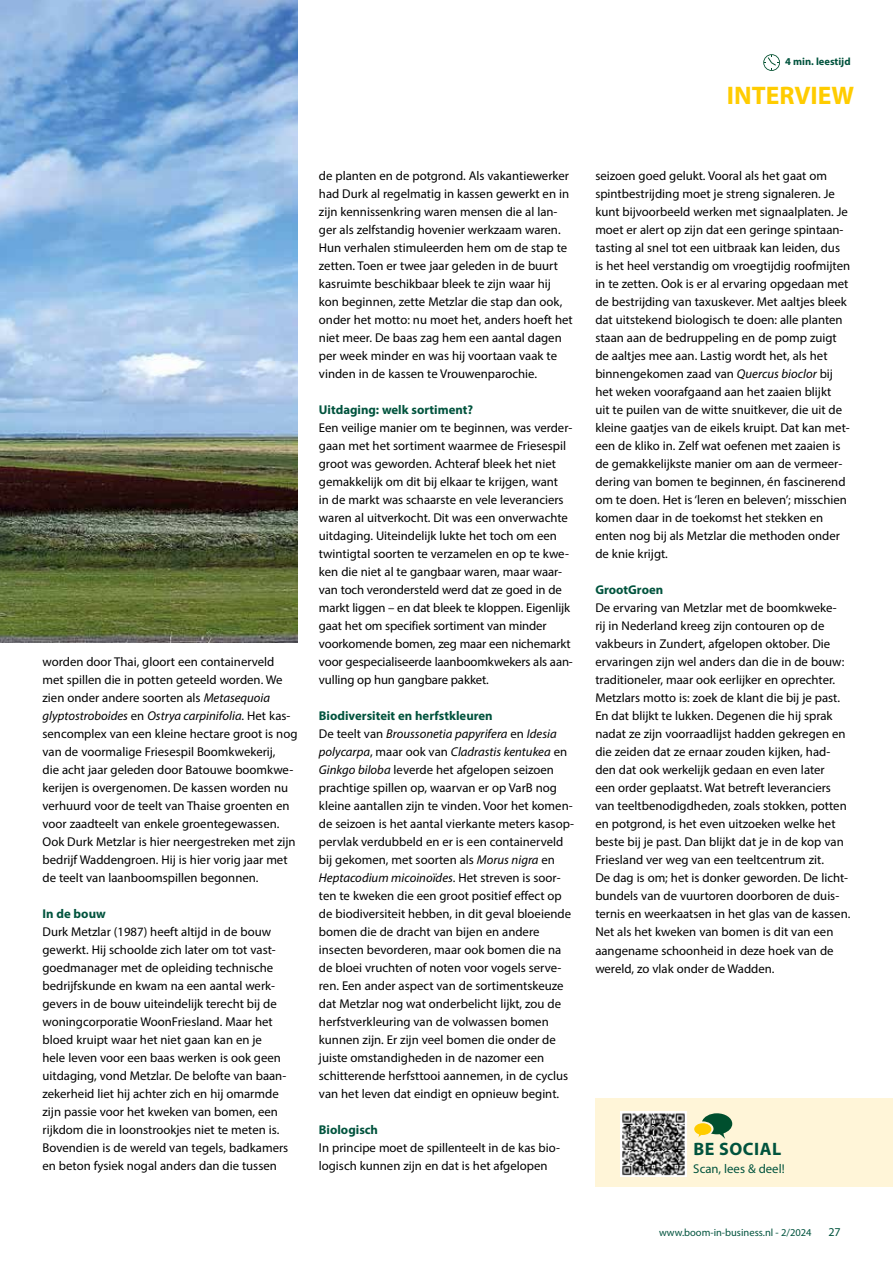
<style>
.page{position:relative;width:893px;height:1263px;background:#fff}
.page>*{position:absolute;margin:0;border:0;box-sizing:border-box;transform-origin:0 0}
.t1{font:700 25.5px "Myriad Pro";color:#fc0}
.t2{font:700 18px "Myriad Pro";letter-spacing:.03em;color:#00533d}
.t3{font:12.75px/18px "Myriad Pro";color:#000}
.t4{font:700 12.75px "Myriad Pro";color:#00533d}
.t5{font:12.75px "Myriad Pro";color:#00533d}
.t6{font:12px "Myriad Pro";color:#00533d}
.t7{font:10.5px "Myriad Pro";color:#00533d}
.t8{font:700 10.5px "Myriad Pro";color:#00533d}
.s1{font-style:italic}
.s2{font-weight:700;color:#00533d}
</style>
<div class="page">
<img style="left:0;top:0;width:298px;height:643px">
<svg style="left:763px;top:54px;width:17px;height:17px"></svg>
<div style="left:595px;top:1098px;width:298px;height:88px;background:#fff5d8"></div>
<img style="left:621px;top:1111px;width:65px;height:66px">
<svg style="left:694px;top:1113px;width:38px;height:26px"></svg>
<p class="t8" style="left:785px;top:55px;width:67px">4 min. leestijd</p>
<h1 class="t1" style="left:727px;top:79px;width:129px">INTERVIEW</h1>
<p class="t3" style="left:43px;top:653px;width:256px">worden door Thai, gloort een containerveld met spillen die in potten geteeld worden. We zien onder andere soorten als <span class="s1">Metasequoia glyptostroboides</span> en <span class="s1">Ostrya carpinifolia</span>. Het kas&shy;sencomplex van een kleine hectare groot is nog van de voormalige Friesespil Boomkwekerij,<br>die acht jaar geleden door Batouwe boomkwe&shy;kerijen is overgenomen. De kassen worden nu verhuurd voor de teelt van Thaise groenten en voor zaadteelt van enkele groentegewassen.<br>Ook Durk Metzlar is hier neergestreken met zijn bedrijf Waddengroen. Hij is hier vorig jaar met de teelt van laanboomspillen begonnen.</p>
<p class="t4" style="left:43px;top:905px;width:65px">In de bouw</p>
<p class="t3" style="left:43px;top:923px;width:247px">Durk Metzlar (1987) heeft altijd in de bouw gewerkt. Hij schoolde zich later om tot vast&shy;goedmanager met de opleiding technische bedrijfskunde en kwam na een aantal werk&shy;gevers in de bouw uiteindelijk terecht bij de woningcorporatie WoonFriesland. Maar het bloed kruipt waar het niet gaan kan en je<br>hele leven voor een baas werken is ook geen uitdaging, vond Metzlar. De belofte van baan&shy;zekerheid liet hij achter zich en hij omarmde zijn passie voor het kweken van bomen, een rijkdom die in loonstrookjes niet te meten is.<br>Bovendien is de wereld van tegels, badkamers en beton fysiek nogal anders dan die tussen</p>
<p class="t3" style="left:319px;top:167px;width:255px">de planten en de potgrond. Als vakantiewerker had Durk al regelmatig in kassen gewerkt en in zijn kennissenkring waren mensen die al lan&shy;ger als zelfstandig hovenier werkzaam waren.<br>Hun verhalen stimuleerden hem om de stap te zetten. Toen er twee jaar geleden in de buurt kasruimte beschikbaar bleek te zijn waar hij kon beginnen, zette Metzlar die stap dan ook, onder het motto: nu moet het, anders hoeft het niet meer. De baas zag hem een aantal dagen per week minder en was hij voortaan vaak te vinden in de kassen te Vrouwenparochie.</p>
<p class="t4" style="left:319px;top:402px;width:156px">Uitdaging: welk sortiment?</p>
<p class="t3" style="left:319px;top:419px;width:255px">Een veilige manier om te beginnen, was verder&shy;gaan met het sortiment waarmee de Friesespil groot was geworden. Achteraf bleek het niet gemakkelijk om dit bij elkaar te krijgen, want<br>in de markt was schaarste en vele leveranciers waren al uitverkocht. Dit was een onverwachte uitdaging. Uiteindelijk lukte het toch om een twintigtal soorten te verzamelen en op te kwe&shy;ken die niet al te gangbaar waren, maar waar&shy;van toch verondersteld werd dat ze goed in de markt liggen – en dat bleek te kloppen. Eigenlijk gaat het om specifiek sortiment van minder voorkomende bomen, zeg maar een nichemarkt voor gespecialiseerde laanboomkwekers als aan&shy;vulling op hun gangbare pakket.</p>
<p class="t3" style="left:319px;top:707px;width:257px"><span class="s2">Biodiversiteit en herfstkleuren<br></span>De teelt van <span class="s1">Broussonetia papyrifera</span> en <span class="s1">Idesia polycarpa</span>, maar ook van <span class="s1">Cladrastis kentukea</span> en <span class="s1">Ginkgo biloba</span> leverde het afgelopen seizoen prachtige spillen op, waarvan er op VarB nog kleine aantallen zijn te vinden. Voor het komen&shy;de seizoen is het aantal vierkante meters kasop&shy;pervlak verdubbeld en er is een containerveld bij gekomen, met soorten als <span class="s1">Morus nigra</span> en <span class="s1">Heptacodium micoinoïdes</span>. Het streven is soor&shy;ten te kweken die een groot positief effect op de biodiversiteit hebben, in dit geval bloeiende bomen die de dracht van bijen en andere insecten bevorderen, maar ook bomen die na de bloei vruchten of noten voor vogels serve&shy;ren. Een ander aspect van de sortimentskeuze dat Metzlar nog wat onderbelicht lijkt, zou de herfstverkleuring van de volwassen bomen kunnen zijn. Er zijn veel bomen die onder de juiste omstandigheden in de nazomer een schitterende herfsttooi aannemen, in de cyclus van het leven dat eindigt en opnieuw begint.</p>
<p class="t4" style="left:319px;top:1122px;width:61px">Biologisch</p>
<p class="t3" style="left:319px;top:1139px;width:242px">In principe moet de spillenteelt in de kas bio&shy;logisch kunnen zijn en dat is het afgelopen</p>
<p class="t3" style="left:595px;top:167px;width:256px">seizoen goed gelukt. Vooral als het gaat om spintbestrijding moet je streng signaleren. Je kunt bijvoorbeeld werken met signaalplaten. Je moet er alert op zijn dat een geringe spintaan&shy;tasting al snel tot een uitbraak kan leiden, dus is het heel verstandig om vroegtijdig roofmijten in te zetten. Ook is er al ervaring opgedaan met de bestrijding van taxuskever. Met aaltjes bleek dat uitstekend biologisch te doen: alle planten staan aan de bedruppeling en de pomp zuigt de aaltjes mee aan. Lastig wordt het, als het binnengekomen zaad van <span class="s1">Quercus bioclor</span> bij het weken voorafgaand aan het zaaien blijkt<br>uit te puilen van de witte snuitkever, die uit de kleine gaatjes van de eikels kruipt. Dat kan met&shy;een de kliko in. Zelf wat oefenen met zaaien is de gemakkelijkste manier om aan de vermeer&shy;dering van bomen te beginnen, én fascinerend om te doen. Het is ‘leren en beleven’; misschien komen daar in de toekomst het stekken en enten nog bij als Metzlar die methoden onder de knie krijgt.</p>
<p class="t4" style="left:595px;top:582px;width:69px">GrootGroen</p>
<p class="t3" style="left:595px;top:599px;width:257px">De ervaring van Metzlar met de boomkweke-<br>rij in Nederland kreeg zijn contouren op de vakbeurs in Zundert, afgelopen oktober. Die ervaringen zijn wel anders dan die in de bouw: traditioneler, maar ook eerlijker en oprechter.<br>Metzlars motto is: zoek de klant die bij je past.<br>En dat blijkt te lukken. Degenen die hij sprak nadat ze zijn voorraadlijst hadden gekregen en die zeiden dat ze ernaar zouden kijken, had&shy;den dat ook werkelijk gedaan en even later<br>een order geplaatst. Wat betreft leveranciers van teeltbenodigdheden, zoals stokken, potten en potgrond, is het even uitzoeken welke het beste bij je past. Dan blijkt dat je in de kop van Friesland ver weg van een teeltcentrum zit.<br>De dag is om; het is donker geworden. De licht&shy;bundels van de vuurtoren doorboren de duis&shy;ternis en weerkaatsen in het glas van de kassen.<br>Net als het kweken van bomen is dit van een aangename schoonheid in deze hoek van de wereld, zo vlak onder de Wadden.</p>
<h2 class="t2" style="left:693px;top:1137px;width:89px">BE SOCIAL</h2>
<p class="t5" style="left:693px;top:1161px;width:93px">Scan, lees &amp; deel!</p>
<p class="t7" style="left:659px;top:1226px;width:154px">www.boom-in-business.nl - 2/2024</p>
<p class="t6" style="left:828px;top:1224px;width:14px">27</p>
</div>
